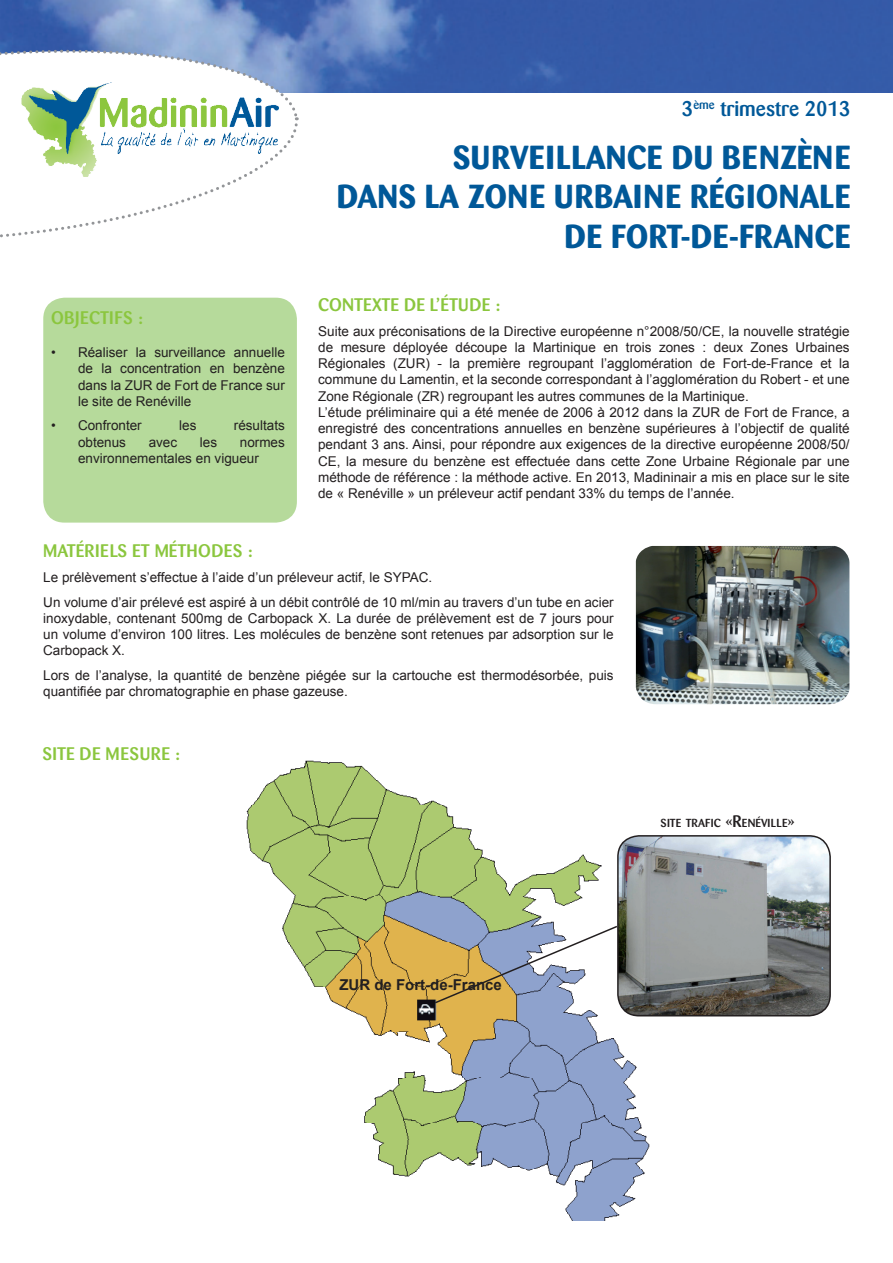
<style>
.page{position:relative;width:893px;height:1263px;background:#fff}
.page>*{position:absolute;margin:0;border:0;box-sizing:border-box;transform-origin:0 0}
.t1{font:700 33px/39.6px "Barmeno";letter-spacing:.02em;color:#005898;text-align:right}
.t2{font:500 21px "Barmeno";color:#005898}
.t3{font:500 18px "Barmeno";letter-spacing:.02em;color:#8bc63e}
.t4{font:700 15px "Arial";color:#231f20}
.t5{font:13.5px/16.2px "Arial";color:#231f20}
.t6{font:500 11.55px "Barmeno";letter-spacing:.02em;color:#231f20}
.s1{font-size:16.5px}
</style>
<div class="page">
<img style="left:246px;top:760px;width:403px;height:460px">
<div style="left:43px;top:298px;width:254px;height:225px;background:#b6da9b;border-radius:21px"></div>
<img style="left:0;top:0;width:893px;height:92px">
<svg style="left:0;top:40px;width:301px;height:53px"></svg>
<svg style="left:0;top:41px;width:300px;height:197px"></svg>
<img style="left:19px;top:79px;width:264px;height:102px">
<img style="left:636px;top:546px;width:214px;height:158px">
<img style="left:618px;top:836px;width:212px;height:180px">
<div style="left:617px;top:835px;width:214px;height:181px;border:2px solid #231f20;border-radius:21px"></div>
<svg style="left:433px;top:924px;width:186px;height:81px"></svg>
<h3 class="t3" style="left:51px;top:307px;width:93px">OBJECTIFS :</h3>
<p class="t5" style="left:78px;top:344px;width:208px;text-align:justify;text-indent:-27px">• Réaliser la surveillance annuelle de la concentration en benzène dans la ZUR de Fort de France sur le site de Renéville</p>
<p class="t5" style="left:51px;top:418px;width:92px">• Confronter</p>
<p class="t5" style="left:179px;top:418px;width:19px">les</p>
<p class="t5" style="left:234px;top:418px;width:53px">résultats</p>
<p class="t5" style="left:78px;top:434px;width:50px">obtenus</p>
<p class="t5" style="left:149px;top:434px;width:30px">avec</p>
<p class="t5" style="left:200px;top:434px;width:19px">les</p>
<p class="t5" style="left:78px;top:434px;width:208px;text-indent:162px">normes environnementales en vigueur</p>
<h2 class="t2" style="left:682px;top:97px;width:170px">3<sup>ÈME</sup> TRIMESTRE 2013</h2>
<h1 class="t1" style="left:337px;top:137px;width:515px">SURVEILLANCE DU BENZÈNE<br>DANS LA ZONE URBAINE RÉGIONALE<br>DE FORT-DE-FRANCE</h1>
<h3 class="t3" style="left:318px;top:294px;width:184px">CO NTEXTE DE L’ÉTUDE :</h3>
<p class="t5" style="left:318px;top:323px;width:533px">Suite aux préconisations de la Directive européenne n°2008/50/CE, la nouvelle stratégie de mesure déployée découpe la Martinique en trois zones : deux Zones Urbaines Régionales (ZUR) - la première regroupant l’agglomération de Fort-de-France et la commune du Lamentin, et la seconde correspondant à l’agglomération du Robert - et une Zone Régionale (ZR) regroupant les autres communes de la Martinique.<br>L’étude préliminaire qui a été menée de 2006 à 2012 dans la ZUR de Fort de France, a enregistré des concentrations annuelles en benzène supérieures à l’objectif de qualité pendant 3 ans. Ainsi, pour répondre aux exigences de la directive européenne 2008/50/ CE, la mesure du benzène est effectuée dans cette Zone Urbaine Régionale par une méthode de référence : la méthode active. En 2013, Madininair a mis en place sur le site de « Renéville » un préleveur actif pendant 33% du temps de l’année.</p>
<h3 class="t3" style="left:43px;top:540px;width:211px">MATÉRIELS ET MÉTHODES :</h3>
<p class="t5" style="left:43px;top:565px;width:572px;line-height:24.8px">Le prélèvement s’effectue à l’aide d’un préleveur actif, le SYPAC.<br>Un volume d’air prélevé est aspiré à un débit contrôlé de 10 ml/min au travers d’un tube en acier</p>
<p class="t5" style="left:43px;top:610px;width:572px;text-align:justify">inoxydable, contenant 500mg de Carbopack X. La durée de prélèvement est de 7 jours pour un volume d’environ 100 litres. Les molécules de benzène sont retenues par adsorption sur le Carbopack X.</p>
<p class="t5" style="left:43px;top:667px;width:572px">Lors de l’analyse, la quantité de benzène piégée sur la cartouche est thermodésorbée, puis quantifiée par chromatographie en phase gazeuse.</p>
<h3 class="t3" style="left:43px;top:743px;width:139px">SITE DE MESURE :</h3>
<p class="t4" style="left:339px;top:975px;width:164px">ZUR de Fort-de-France</p>
<p class="t6" style="left:661px;top:816px;width:136px">SITE TRAFIC <span class="s1">«R</span>ENÉVILLE<span class="s1">»</span></p>
</div>
